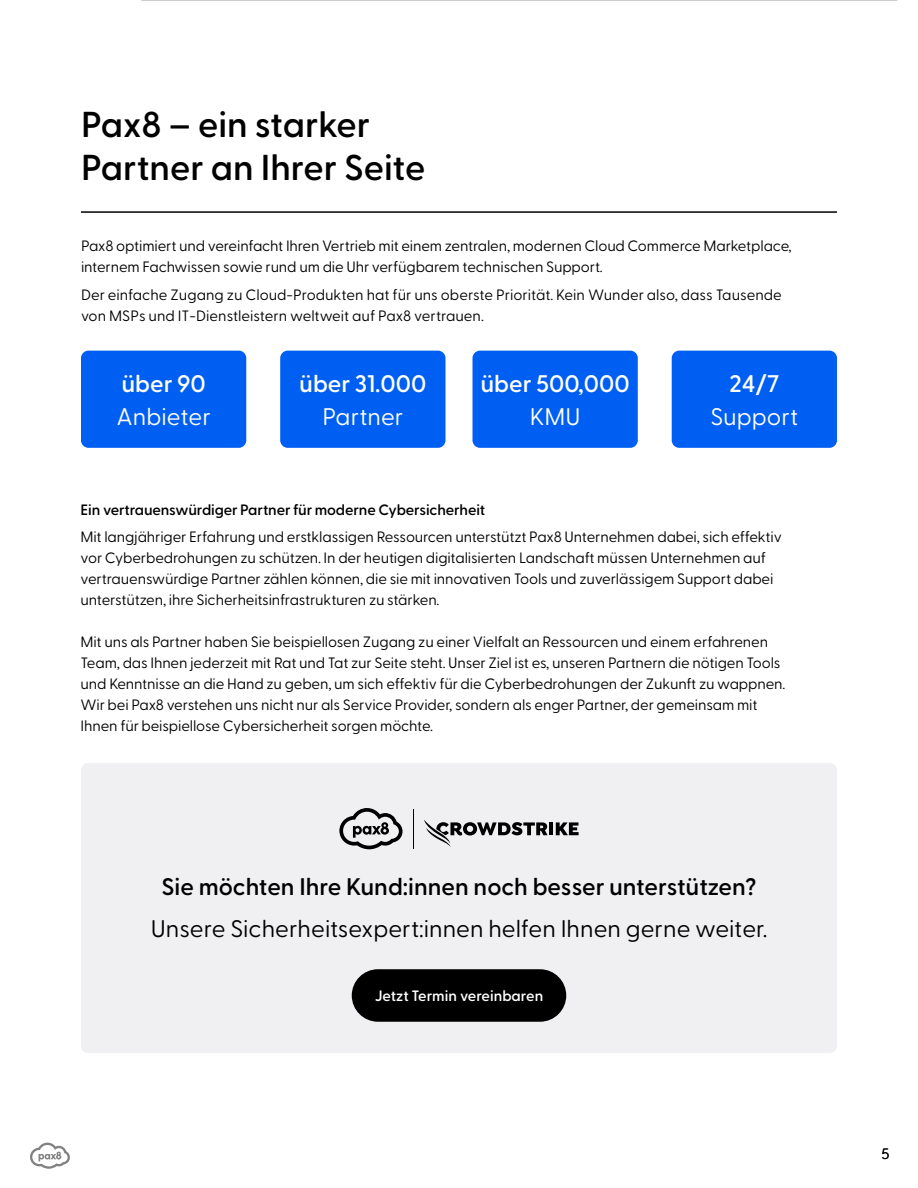
<style>
.page{position:relative;width:918px;height:1188px;background:#fff}
.page>*{position:absolute;margin:0;border:0;box-sizing:border-box;transform-origin:0 0}
.t1{font:600 36px/43.2px "Greycliff CF";color:#000}
.t2{font:24px "Greycliff CF";color:#000}
.t3{font:600 24px "Greycliff CF";color:#000}
.t4{font:600 24px "Greycliff CF";color:#fff}
.t5{font:24px "Greycliff CF";color:#fff}
.t6{font:15px/21px "Greycliff CF";letter-spacing:-.01em;color:#000}
.t7{font:600 15px "Greycliff CF";letter-spacing:-.01em;color:#000}
.t8{font:600 15px "Greycliff CF";color:#fff}
</style>
<div class="page">
<hr style="left:141px;top:0;width:756px;height:1px;background:#a2a2a2">
<hr style="left:81px;top:211px;width:756px;height:2px;background:#000">
<div style="left:81px;top:351px;width:165px;height:97px;background:#005ff3;border-radius:8px"></div>
<div style="left:280px;top:351px;width:165px;height:97px;background:#005ff3;border-radius:8px"></div>
<div style="left:472px;top:351px;width:166px;height:97px;background:#005ff3;border-radius:8px"></div>
<div style="left:672px;top:351px;width:165px;height:97px;background:#005ff3;border-radius:8px"></div>
<div style="left:81px;top:763px;width:756px;height:290px;background:#f0f0f3;border-radius:8px"></div>
<hr style="left:413px;top:809px;width:1px;height:40px;background:#000">
<svg style="left:339px;top:808px;width:64px;height:41px"></svg>
<svg style="left:424px;top:820px;width:155px;height:27px"></svg>
<div style="left:352px;top:969px;width:214px;height:53px;background:#000;border-radius:26px"></div>
<svg style="left:30px;top:1143px;width:40px;height:26px"></svg>
<h1 class="t1" style="left:81px;top:100px;width:346px">Pax8 – ein starker<br>Partner an Ihrer Seite</h1>
<p class="t6" style="left:81px;top:235px;width:712px">Pax8 optimiert und vereinfacht Ihren Vertrieb mit einem zentralen, modernen Cloud Commerce Marketplace, internem Fachwissen sowie rund um die Uhr verfügbarem technischen Support.</p>
<p class="t6" style="left:81px;top:283px;width:702px">Der einfache Zugang zu Cloud-Produkten hat für uns oberste Priorität. Kein Wunder also, dass Tausende von MSPs und IT-Dienstleistern weltweit auf Pax8 vertrauen.</p>
<h2 class="t4" style="left:121px;top:366px;width:86px">über 90</h2>
<h2 class="t5" style="left:117px;top:399px;width:96px">Anbieter</h2>
<h2 class="t4" style="left:299px;top:366px;width:129px">über 31.000</h2>
<h2 class="t5" style="left:323px;top:399px;width:82px">Partner</h2>
<h2 class="t4" style="left:480px;top:366px;width:151px">über 500,000</h2>
<h2 class="t5" style="left:530px;top:399px;width:52px">KMU</h2>
<h2 class="t4" style="left:729px;top:366px;width:51px">24/7</h2>
<h2 class="t5" style="left:710px;top:399px;width:89px">Support</h2>
<p class="t7" style="left:81px;top:498px;width:406px">Ein vertrauenswürdiger Partner für moderne Cybersicherheit</p>
<p class="t6" style="left:81px;top:526px;width:703px">Mit langjähriger Erfahrung und erstklassigen Ressourcen unterstützt Pax8 Unternehmen dabei, sich effektiv vor Cyberbedrohungen zu schützen. In der heutigen digitalisierten Landschaft müssen Unternehmen auf vertrauenswürdige Partner zählen können, die sie mit innovativen Tools und zuverlässigem Support dabei unterstützen, ihre Sicherheitsinfrastrukturen zu stärken.</p>
<p class="t6" style="left:81px;top:631px;width:706px">Mit uns als Partner haben Sie beispiellosen Zugang zu einer Vielfalt an Ressourcen und einem erfahrenen Team, das Ihnen jederzeit mit Rat und Tat zur Seite steht. Unser Ziel ist es, unseren Partnern die nötigen Tools und Kenntnisse an die Hand zu geben, um sich effektiv für die Cyberbedrohungen der Zukunft zu wappnen.<br>Wir bei Pax8 verstehen uns nicht nur als Service Provider, sondern als enger Partner, der gemeinsam mit Ihnen für beispiellose Cybersicherheit sorgen möchte.</p>
<h2 class="t3" style="left:161px;top:868px;width:597px">Sie möchten Ihre Kund:innen noch besser unterstützen?</h2>
<h2 class="t2" style="left:151px;top:910px;width:618px">Unsere Sicherheitsexpert:innen helfen Ihnen gerne weiter.</h2>
<p class="t8" style="left:375px;top:984px;width:170px">Jetzt Termin vereinbaren</p>
<p class="t6" style="left:881px;top:1142px;width:10px">5</p>
</div>
